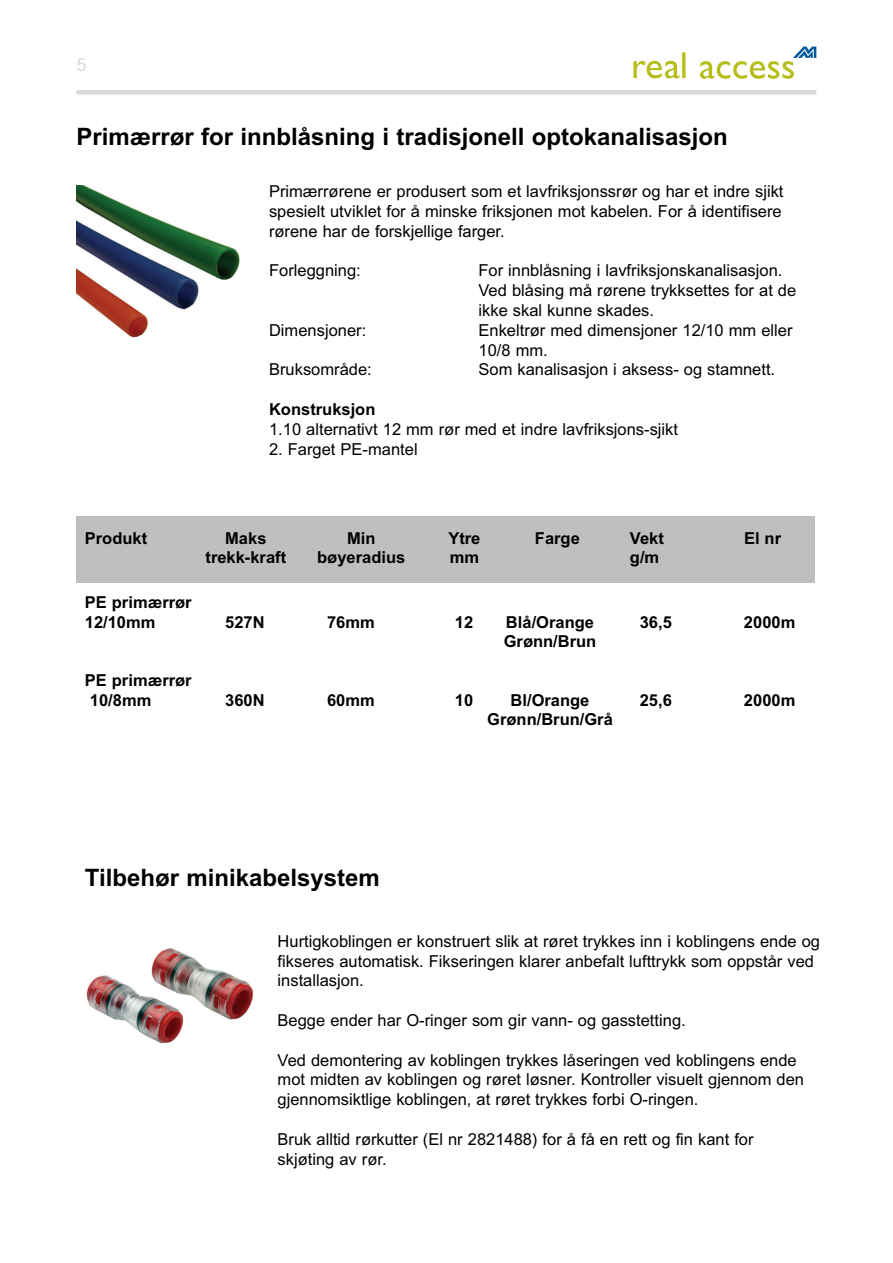
<style>
.page{position:relative;width:893px;height:1263px;background:#fff}
.page>*{position:absolute;margin:0;border:0;box-sizing:border-box;transform-origin:0 0}
.t1{font:700 24px "Arial";color:#000}
.t2{font:18px "Arial";color:#d9d9d9}
.t3{font:16.5px/19.8px "Arial";color:#000}
.t4{font:700 16.5px/19.5px "Arial";color:#000}
</style>
<div class="page">
<div style="left:76px;top:90px;width:740px;height:5px;background:#d9d9d9"></div>
<svg style="left:633px;top:52px;width:52px;height:26px"></svg>
<svg style="left:700px;top:47px;width:116px;height:32px"></svg>
<div style="left:76px;top:516px;width:738px;height:67px;background:#bfbfbf"></div>
<img style="left:76px;top:185px;width:164px;height:153px">
<img style="left:86px;top:948px;width:168px;height:96px">
<p class="t2" style="left:76px;top:58px;width:12px">5</p>
<h1 class="t1" style="left:76px;top:128px;width:653px">Primærrør for innblåsning i tradisjonell optokanalisasjon</h1>
<p class="t3" style="left:269px;top:183px;width:516px;text-align:justify">Primærrørene er produsert som et lavfriksjonssrør og har et indre sjikt spesielt utviklet for å minske friksjonen mot kabelen. For å identifisere rørene har de forskjellige farger.</p>
<p class="t3" style="left:269px;top:262px;width:93px">Forleggning:</p>
<p class="t3" style="left:478px;top:262px;width:319px">For innblåsning i lavfriksjonskanalisasjon.<br>Ved blåsing må rørene trykksettes for at de ikke skal kunne skades.</p>
<p class="t3" style="left:269px;top:322px;width:99px">Dimensjoner:</p>
<p class="t3" style="left:478px;top:322px;width:316px">Enkeltrør med dimensjoner 12/10 mm eller<br>10/8 mm.</p>
<p class="t3" style="left:269px;top:361px;width:104px">Bruksområde:</p>
<p class="t3" style="left:478px;top:361px;width:298px">Som kanalisasjon i aksess- og stamnett.</p>
<p class="t4" style="left:269px;top:401px;width:108px">Konstruksjon</p>
<p class="t3" style="left:269px;top:421px;width:410px">1.10 alternativt 12 mm rør med et indre lavfriksjons-sjikt</p>
<p class="t3" style="left:269px;top:441px;width:150px">2. Farget PE-mantel</p>
<p class="t4" style="left:85px;top:530px;width:64px">Produkt</p>
<p class="t4" style="left:225px;top:530px;width:43px">Maks</p>
<p class="t4" style="left:347px;top:530px;width:30px">Min</p>
<p class="t4" style="left:448px;top:530px;width:34px">Ytre</p>
<p class="t4" style="left:535px;top:530px;width:46px">Farge</p>
<p class="t4" style="left:630px;top:530px;width:35px">Vekt</p>
<p class="t4" style="left:744px;top:530px;width:39px">El nr</p>
<p class="t4" style="left:205px;top:549px;width:82px">trekk-kraft</p>
<p class="t4" style="left:317px;top:549px;width:90px">bøyeradius</p>
<p class="t4" style="left:450px;top:549px;width:31px">mm</p>
<p class="t4" style="left:630px;top:549px;width:31px">g/m</p>
<p class="t4" style="left:85px;top:595px;width:108px">PE primærrør<br>12/10mm</p>
<p class="t4" style="left:225px;top:614px;width:41px">527N</p>
<p class="t4" style="left:327px;top:614px;width:49px">76mm</p>
<p class="t4" style="left:455px;top:614px;width:20px">12</p>
<p class="t4" style="left:506px;top:614px;width:90px">Blå/Orange</p>
<p class="t4" style="left:640px;top:614px;width:34px">36,5</p>
<p class="t4" style="left:744px;top:614px;width:53px">2000m</p>
<p class="t4" style="left:504px;top:634px;width:94px">Grønn/Brun</p>
<p class="t4" style="left:90px;top:673px;width:103px;text-indent:-5px">PE primærrør<br>10/8mm</p>
<p class="t4" style="left:225px;top:692px;width:41px">360N</p>
<p class="t4" style="left:327px;top:692px;width:49px">60mm</p>
<p class="t4" style="left:455px;top:692px;width:20px">10</p>
<p class="t4" style="left:510px;top:692px;width:80px">Bl/Orange</p>
<p class="t4" style="left:640px;top:692px;width:34px">25,6</p>
<p class="t4" style="left:744px;top:692px;width:53px">2000m</p>
<p class="t4" style="left:487px;top:712px;width:127px">Grønn/Brun/Grå</p>
<h1 class="t1" style="left:85px;top:868px;width:297px">Tilbehør minikabelsystem</h1>
<p class="t3" style="left:278px;top:933px;width:544px">Hurtigkoblingen er konstruert slik at røret trykkes inn i koblingens ende og fikseres automatisk. Fikseringen klarer anbefalt lufttrykk som oppstår ved installasjon.</p>
<p class="t3" style="left:278px;top:1012px;width:410px">Begge ender har O-ringer som gir vann- og gasstetting.</p>
<p class="t3" style="left:278px;top:1051px;width:528px">Ved demontering av koblingen trykkes låseringen ved koblingens ende mot midten av koblingen og røret løsner. Kontroller visuelt gjennom den gjennomsiktlige koblingen, at røret trykkes forbi O-ringen.</p>
<p class="t3" style="left:278px;top:1131px;width:477px">Bruk alltid rørkutter (El nr 2821488) for å få en rett og fin kant for skjøting av rør.</p>
</div>
